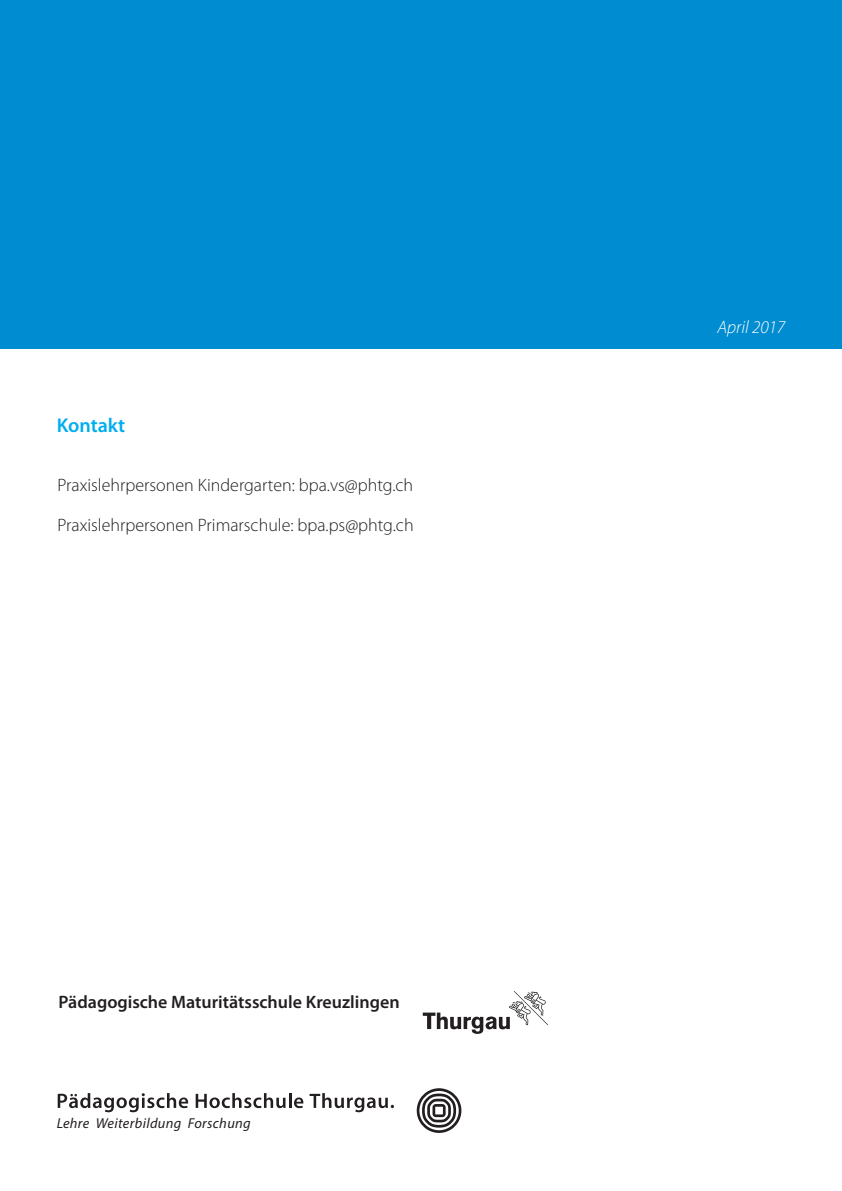
<style>
.page{position:relative;width:842px;height:1191px;background:#fff}
.page>*{position:absolute;margin:0;border:0;box-sizing:border-box;transform-origin:0 0}
.Innenseite__Untertit{font:600 20px "Myriad Pro";color:#00aeef}
.Lauftext{font:300 18px "Myriad Pro";color:#231f20}
.t1{font:600 18px "Myriad Pro";color:#231f20}
.Lauftext-2{font:italic 300 18px "Myriad Pro";color:#fff}
.t2{font:italic 14.4px "Myriad Pro";letter-spacing:.025em;color:#231f20}
</style>
<div class="page">
<div style="left:0;top:0;width:842px;height:349px;background:#008cd0"></div>
<svg style="left:417px;top:1088px;width:44px;height:45px"></svg>
<svg style="left:58px;top:1093px;width:130px;height:19px"></svg>
<svg style="left:196px;top:1093px;width:107px;height:15px"></svg>
<svg style="left:310px;top:1093px;width:84px;height:19px"></svg>
<svg style="left:423px;top:991px;width:123px;height:43px"></svg>
<p class="Innenseite__Untertit" style="left:57px;top:414px;width:70px">Kontakt</p>
<p class="Lauftext" style="left:58px;top:475px;width:357px">Praxislehrpersonen Kindergarten: bpa.vs@phtg.ch</p>
<p class="Lauftext" style="left:58px;top:515px;width:357px">Praxislehrpersonen Primarschule: bpa.ps@phtg.ch</p>
<p class="t1" style="left:59px;top:992px;width:343px">Pädagogische Maturitätsschule Kreuzlingen</p>
<p class="t2" style="left:57px;top:1113px;width:196px">Lehre Weiterbildung Forschung</p>
<p class="Lauftext-2" style="left:717px;top:317px;width:69px">April 2017</p>
</div>
